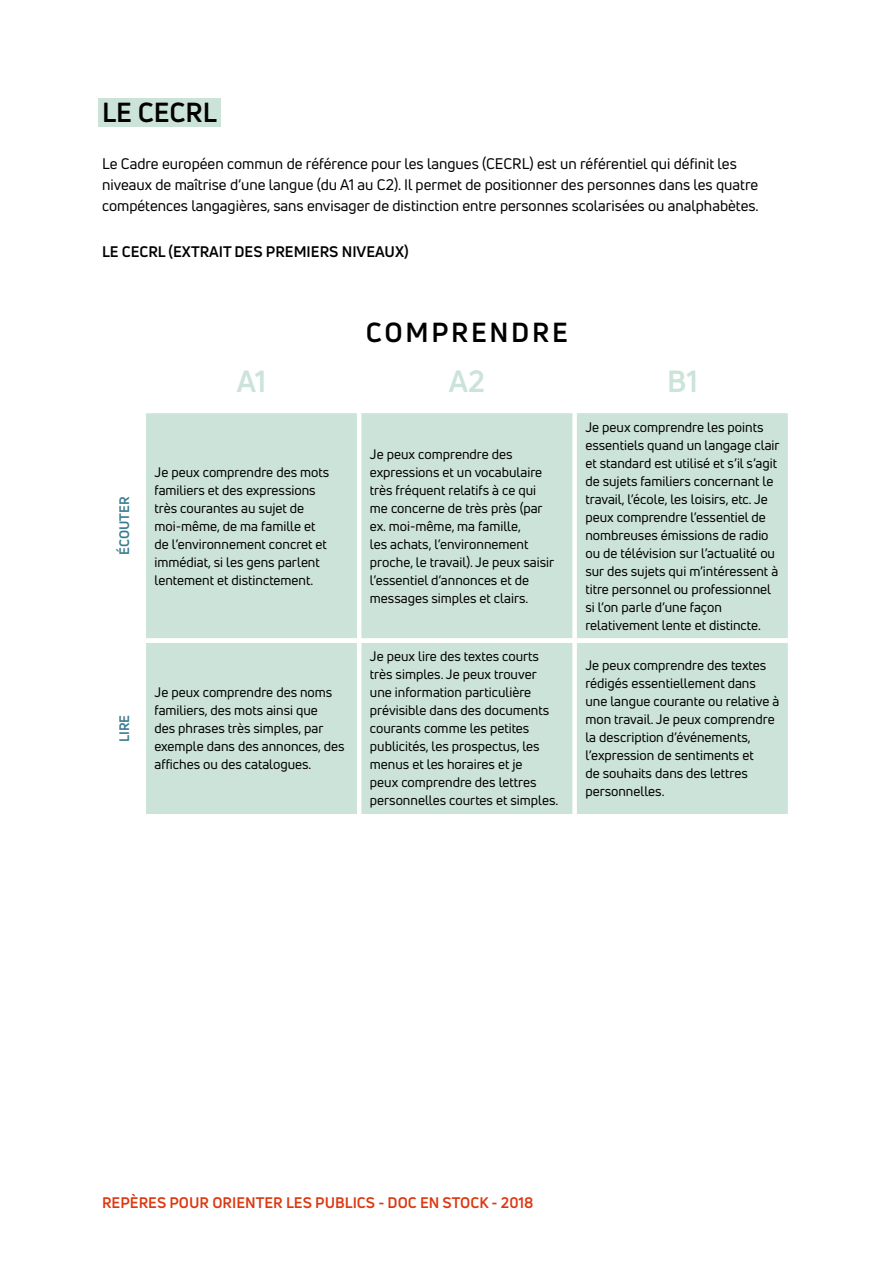
<style>
.page{position:relative;width:893px;height:1263px;background:#fff}
.page>*{position:absolute;margin:0;border:0;box-sizing:border-box;transform-origin:0 0}
.t1{font:700 30px "Uni Neue";color:#cce3d9}
.t2{font:700 27px "Uni Neue";letter-spacing:.1em;color:#000}
.t3{font:15px/21px "Uni Neue";color:#000}
.t4{font:700 15px "Uni Neue";color:#dd3810}
.t5{font:700 15px "Uni Neue";color:#000}
.t6{font:13.5px/18px "Uni Neue";color:#000}
.t7{font:700 13.5px "Uni Neue";color:#387c8d}
</style>
<div class="page">
<div style="left:98px;top:98px;width:122px;height:29px;background:#cce3d9"></div>
<div style="left:146px;top:413px;width:642px;height:401px;background:#cce3d9"></div>
<svg style="left:146px;top:638px;width:642px;height:5px"></svg>
<h2 class="t2" style="left:102px;top:96px;width:116px">LE CECRL</h2>
<p class="t3" style="left:102px;top:153px;width:658px">Le Cadre européen commun de référence pour les langues (CECRL) est un référentiel qui définit les niveaux de maîtrise d’une langue (du A1 au C2). Il permet de positionner des personnes dans les quatre compétences langagières, sans envisager de distinction entre personnes scolarisées ou analphabètes.</p>
<p class="t5" style="left:102px;top:243px;width:308px">LE CECRL (EXTRAIT DES PREMIERS NIVEAUX)</p>
<h2 class="t2" style="left:366px;top:315px;width:203px">COMPRENDRE</h2>
<p class="t7" style="left:116px;top:555px;width:60px;rotate:-90deg">ÉCOUTER</p>
<p class="t7" style="left:116px;top:742px;width:29px;rotate:-90deg">LIRE</p>
<h1 class="t1" style="left:237px;top:362px;width:31px">A1</h1>
<h1 class="t1" style="left:449px;top:362px;width:38px">A2</h1>
<h1 class="t1" style="left:667px;top:362px;width:32px">B1</h1>
<p class="t6" style="left:154px;top:463px;width:176px">Je peux comprendre des mots familiers et des expressions très courantes au sujet de moi-même, de ma famille et de l’environnement concret et immédiat, si les gens parlent lentement et distinctement.</p>
<p class="t6" style="left:154px;top:683px;width:192px">Je peux comprendre des noms familiers, des mots ainsi que<br>des phrases très simples, par exemple dans des annonces, des affiches ou des catalogues.</p>
<p class="t6" style="left:370px;top:445px;width:186px">Je peux comprendre des expressions et un vocabulaire très fréquent relatifs à ce qui me concerne de très près (par ex. moi-même, ma famille,<br>les achats, l’environnement proche, le travail). Je peux saisir l’essentiel d’annonces et de messages simples et clairs.</p>
<p class="t6" style="left:585px;top:418px;width:196px">Je peux comprendre les points essentiels quand un langage clair et standard est utilisé et s’il s’agit de sujets familiers concernant le travail, l’école, les loisirs, etc. Je peux comprendre l’essentiel de nombreuses émissions de radio ou de télévision sur l’actualité ou sur des sujets qui m’intéressent à titre personnel ou professionnel si l’on parle d’une façon relativement lente et distincte.</p>
<p class="t6" style="left:370px;top:647px;width:190px">Je peux lire des textes courts très simples. Je peux trouver une information particulière prévisible dans des documents courants comme les petites publicités, les prospectus, les menus et les horaires et je<br>peux comprendre des lettres personnelles courtes et simples.</p>
<p class="t6" style="left:585px;top:656px;width:195px">Je peux comprendre des textes rédigés essentiellement dans une langue courante ou relative à mon travail. Je peux comprendre la description d’événements, l’expression de sentiments et<br>de souhaits dans des lettres personnelles.</p>
<p class="t4" style="left:102px;top:1193px;width:433px">REPÈRES POUR ORIENTER LES PUBLICS - DOC EN STOCK - 2018</p>
</div>
